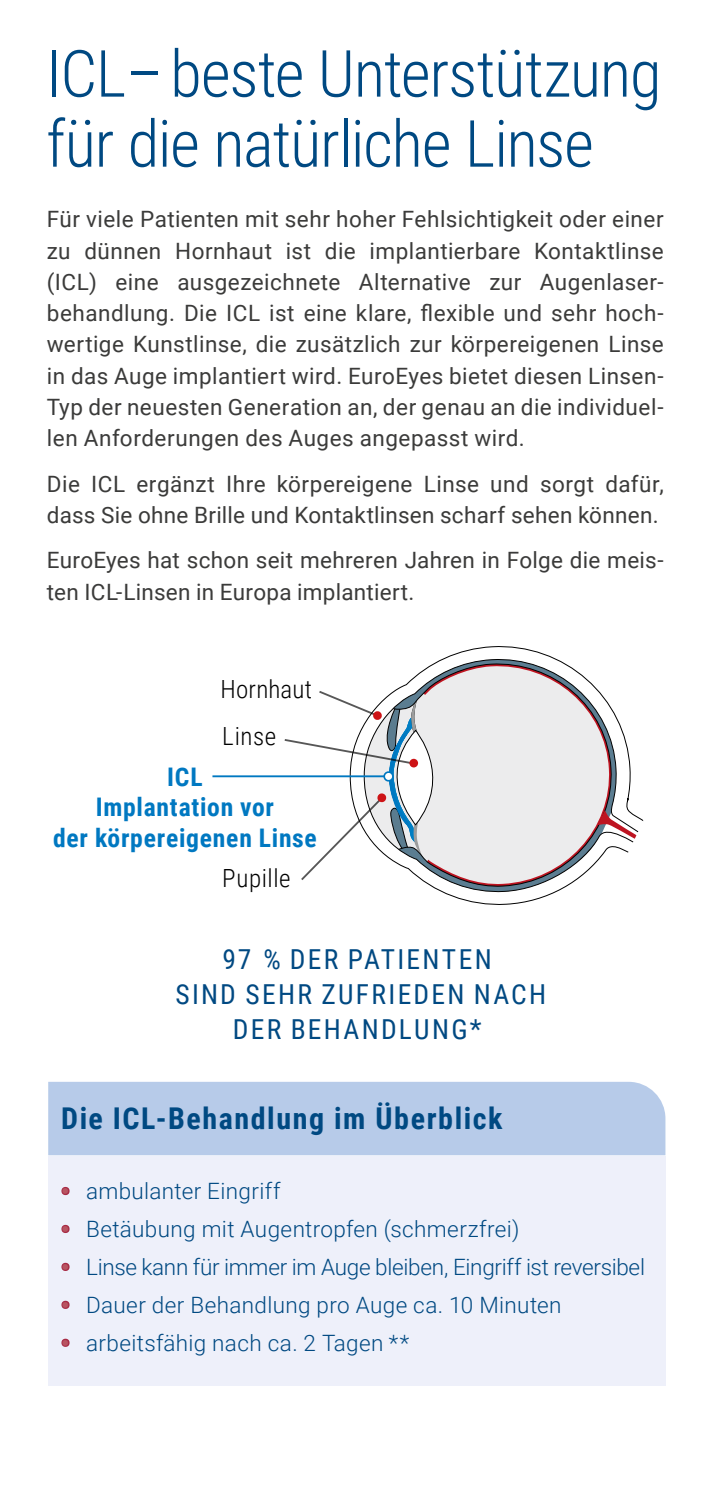
<style>
.page{position:relative;width:709px;height:1489px;background:#fff}
.page>*{position:absolute;margin:0;border:0;box-sizing:border-box;transform-origin:0 0}
.t1{font:300 65px/70px "Roboto Condensed";letter-spacing:-.02em;color:#004982}
.t2{font:700 30px "Roboto Condensed";letter-spacing:.05em;color:#004982}
.t3{font:27.5px/35px "Roboto Condensed";letter-spacing:.085em;color:#004982;text-align:center}
.t4{font:700 25.5px/30.8px "Roboto Condensed";letter-spacing:.03em;color:#0078c1;text-align:center}
.t5{font:300 25px "Roboto Condensed";letter-spacing:.02em;color:#000}
.t6{font:22.5px/31.2px "Roboto";letter-spacing:.015em;color:#3b3b3a}
.t7{font:300 22.5px "Roboto";letter-spacing:.015em;color:#004982}
.t8{font:300 22.5px "Roboto";letter-spacing:-.015em;color:#004982}
.s1{font-weight:900;color:#a72a44}
</style>
<div class="page">
<svg style="left:397px;top:646px;width:246px;height:259px"></svg>
<svg style="left:595px;top:805px;width:45px;height:40px"></svg>
<hr style="left:212px;top:775px;width:174px;height:2px;background:#0078c1">
<svg style="left:282px;top:689px;width:172px;height:193px"></svg>
<div style="left:48px;top:1081px;width:617px;height:74px;background:#b7cbe9"></div>
<div style="left:48px;top:1155px;width:617px;height:230px;background:#eef0fa"></div>
<h1 class="t1" style="left:46px;top:36px;width:617px">ICL – beste Unterstützung für die natürliche Linse</h1>
<p class="t6" style="left:47px;top:203px;width:618px;text-align:justify">Für viele Patienten mit sehr hoher Fehlsichtigkeit oder einer zu dünnen Hornhaut ist die implantierbare Kontaktlinse (ICL) eine ausgezeichnete Alternative zur Augenlaser&shy;behandlung. Die ICL ist eine klare, flexible und sehr hoch&shy;wertige Kunstlinse, die zusätzlich zur körpereigenen Linse in das Auge implantiert wird. EuroEyes bietet diesen Linsen-Typ der neuesten Generation an, der genau an die individuel&shy;len Anforderungen des Auges angepasst wird.</p>
<p class="t6" style="left:47px;top:467px;width:618px">Die ICL ergänzt Ihre körpereigene Linse und sorgt dafür, dass Sie ohne Brille und Kontaktlinsen scharf sehen können.</p>
<p class="t6" style="left:47px;top:544px;width:618px">EuroEyes hat schon seit mehreren Jahren in Folge die meis&shy;ten ICL-Linsen in Europa implantiert.</p>
<p class="t5" style="left:220px;top:671px;width:93px">Hornhaut</p>
<p class="t5" style="left:222px;top:719px;width:56px">Linse</p>
<p class="t4" style="left:53px;top:760px;width:265px">ICL<br>Implantation vor<br>der körpereigenen Linse</p>
<p class="t5" style="left:222px;top:860px;width:70px">Pupille</p>
<p class="t3" style="left:175px;top:940px;width:372px">97 % DER PATIENTEN<br>SIND SEHR ZUFRIEDEN NACH<br>DER BEHANDLUNG*</p>
<h2 class="t2" style="left:61px;top:1096px;width:443px">Die ICL-Behandlung im Überblick</h2>
<p class="t7" style="left:61px;top:1175px;width:221px"><span class="s1">•</span> ambulanter Eingriff</p>
<p class="t7" style="left:61px;top:1213px;width:459px"><span class="s1">•</span> Betäubung mit Augentropfen (schmerzfrei)</p>
<p class="t8" style="left:61px;top:1251px;width:585px"><span class="s1">•</span> Linse kann für immer im Auge bleiben, Eingriff ist reversibel</p>
<p class="t7" style="left:61px;top:1289px;width:502px"><span class="s1">•</span> Dauer der Behandlung pro Auge ca. 10 Minuten</p>
<p class="t7" style="left:61px;top:1327px;width:349px"><span class="s1">•</span> arbeitsfähig nach ca. 2 Tagen **</p>
</div>
